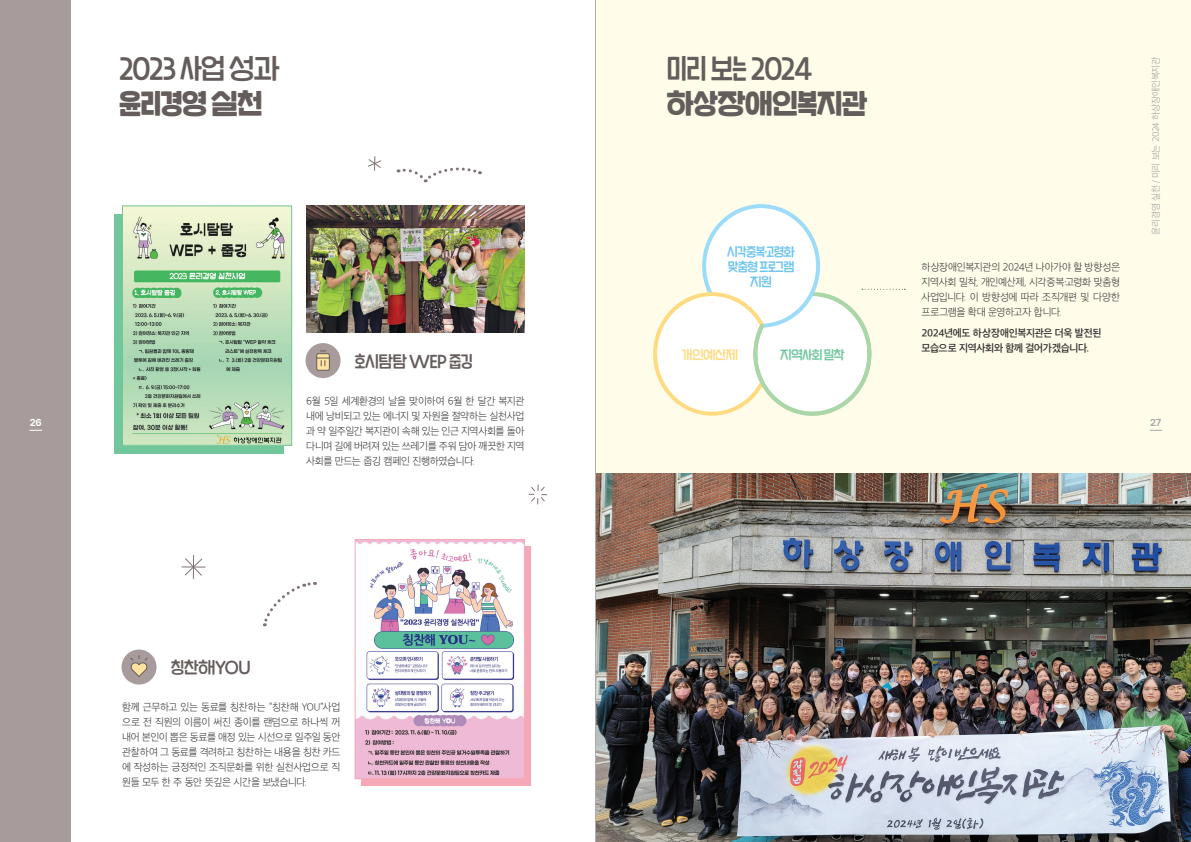
<style>
.page{position:relative;width:1191px;height:842px;background:#fff}
.page>*{position:absolute;margin:0;border:0;box-sizing:border-box;transform-origin:0 0}
.t1{font:29px "SD Hoyoyo 2 c Rg";letter-spacing:-.035em;color:#645d5c}
.t2{font:29px "SD Hoyoyo 2 e Hv";letter-spacing:-.02em;color:#645d5c}
.t3{font:17px "SD Hoyoyo 2 c Rg";letter-spacing:-.025em;color:#645d5c}
.t4{font:13px/15px "SD Hoyoyo 2 c Rg";letter-spacing:-.03em;color:#70c5ee;text-align:center}
.t5{font:13px "SD Hoyoyo 2 c Rg";letter-spacing:-.04em;color:#71c69c}
.t6{font:13px "SD Hoyoyo 2 c Rg";letter-spacing:-.035em;color:#fedb81}
.t7{font:10px/15px "SD Gothic Neoa Uni b Ul";letter-spacing:-.04em;color:#312f30;text-align:justify}
.t8{font:10px/15px "SD Gothic Neoa Uni f Sb";letter-spacing:-.03em;color:#312f30}
.t9{font:700 10px "Pretendard";color:#fff}
.t10{font:700 10px "Pretendard";color:#a8a9ad}
.t11{font:9px "SD Gothic Neoa Uni b Ul";letter-spacing:-.045em;color:#989a9d}
</style>
<div class="page">
<div style="left:595px;top:0;width:596px;height:842px;background:#fffde9"></div>
<div style="left:0;top:0;width:594px;height:842px;background:#a79c9b"></div>
<img style="left:596px;top:474px;width:595px;height:368px">
<div style="left:71px;top:0;width:524px;height:842px;background:#fff"></div>
<svg style="left:398px;top:167px;width:82px;height:16px"></svg>
<div style="left:114px;top:214px;width:169px;height:239px;background:#71c69c"></div>
<img style="left:124px;top:208px;width:166px;height:236px">
<div style="left:122px;top:206px;width:170px;height:240px;border:1px solid #71c69c"></div>
<div style="left:362px;top:546px;width:169px;height:239px;background:#f6a8b6"></div>
<img style="left:357px;top:541px;width:166px;height:236px">
<div style="left:355px;top:539px;width:170px;height:240px;border:1px solid #f6a8b6"></div>
<img style="left:306px;top:206px;width:218px;height:126px">
<svg style="left:528px;top:484px;width:20px;height:21px"></svg>
<div style="left:535px;top:491px;width:6px;height:7px;background:#fff;border-radius:50%"></div>
<div style="left:534px;top:491px;width:7px;height:7px;border:1px solid #fff;border-radius:50%"></div>
<svg style="left:263px;top:582px;width:52px;height:44px"></svg>
<svg style="left:368px;top:156px;width:14px;height:15px"></svg>
<hr style="left:182px;top:566px;width:23px;height:2px;background:#7e7372">
<svg style="left:184px;top:555px;width:19px;height:24px"></svg>
<div style="left:305px;top:343px;width:35px;height:35px;background:#a79c9b;border-radius:50%"></div>
<div style="left:121px;top:649px;width:35px;height:35px;background:#a79c9b;border-radius:50%"></div>
<svg style="left:130px;top:655px;width:18px;height:22px"></svg>
<svg style="left:316px;top:350px;width:14px;height:21px"></svg>
<svg style="left:653px;top:204px;width:252px;height:212px"></svg>
<svg style="left:1149px;top:430px;width:13px;height:1px"></svg>
<svg style="left:30px;top:430px;width:12px;height:1px"></svg>
<hr style="left:595px;top:0;width:1px;height:842px;background:#acadb1">
<p class="t1" style="left:119px;top:48px;width:162px">2023 사업 성과</p>
<p class="t2" style="left:119px;top:83px;width:145px">윤리경영 실천</p>
<p class="t1" style="left:666px;top:48px;width:148px">미리 보는 2024</p>
<p class="t2" style="left:666px;top:83px;width:202px">하상장애인복지관</p>
<p class="t11" style="left:1151px;top:235px;width:180px;rotate:-90deg">윤리경영 실천 / 미리 보는 2024 하상장애인복지관</p>
<p class="t4" style="left:727px;top:244px;width:69px">시각중복·고령화 맞춤형 프로그램 지원</p>
<p class="t7" style="left:921px;top:260px;width:200px">하상장애인복지관의 2024년 나아가야 할 방향성은 지역사회 밀착, 개인예산제, 시각중복·고령화 맞춤형 사업입니다. 이 방향성에 따라 조직개편 및 다양한 프로그램을 확대 운영하고자 합니다.</p>
<p class="t8" style="left:921px;top:325px;width:181px">2024년에도 하상장애인복지관은 더욱 발전된 모습으로 지역사회와 함께 걸어가겠습니다.</p>
<p class="t6" style="left:682px;top:346px;width:58px">개인예산제</p>
<p class="t5" style="left:780px;top:346px;width:66px">지역사회 밀착</p>
<p class="t3" style="left:355px;top:349px;width:120px">호시탐탐 WEP 줍깅</p>
<p class="t7" style="left:306px;top:393px;width:220px">6월 5일 세계환경의 날을 맞이하여 6월 한 달간 복지관 내에 낭비되고 있는 에너지 및 자원을 절약하는 실천사업 과 약 일주일간 복지관이 속해 있는 인근 지역사회를 돌아 다니며 길에 버려져 있는 쓰레기를 주워 담아 깨끗한 지역 사회를 만드는 줍깅 캠페인 진행하였습니다.</p>
<p class="t9" style="left:30px;top:415px;width:14px">26</p>
<p class="t10" style="left:1150px;top:415px;width:13px">27</p>
<p class="t3" style="left:171px;top:656px;width:82px">칭찬해YOU</p>
<p class="t7" style="left:122px;top:700px;width:220px">함께 근무하고 있는 동료를 칭찬하는 “칭찬해 YOU”사업 으로 전 직원의 이름이 써진 종이를 랜덤으로 하나씩 꺼 내어 본인이 뽑은 동료를 애정 있는 시선으로 일주일 동안 관찰하여 그 동료를 격려하고 칭찬하는 내용을 칭찬 카드 에 작성하는 긍정적인 조직문화를 위한 실천사업으로 직 원들 모두 한 주 동안 뜻깊은 시간을 보냈습니다.</p>
</div>
